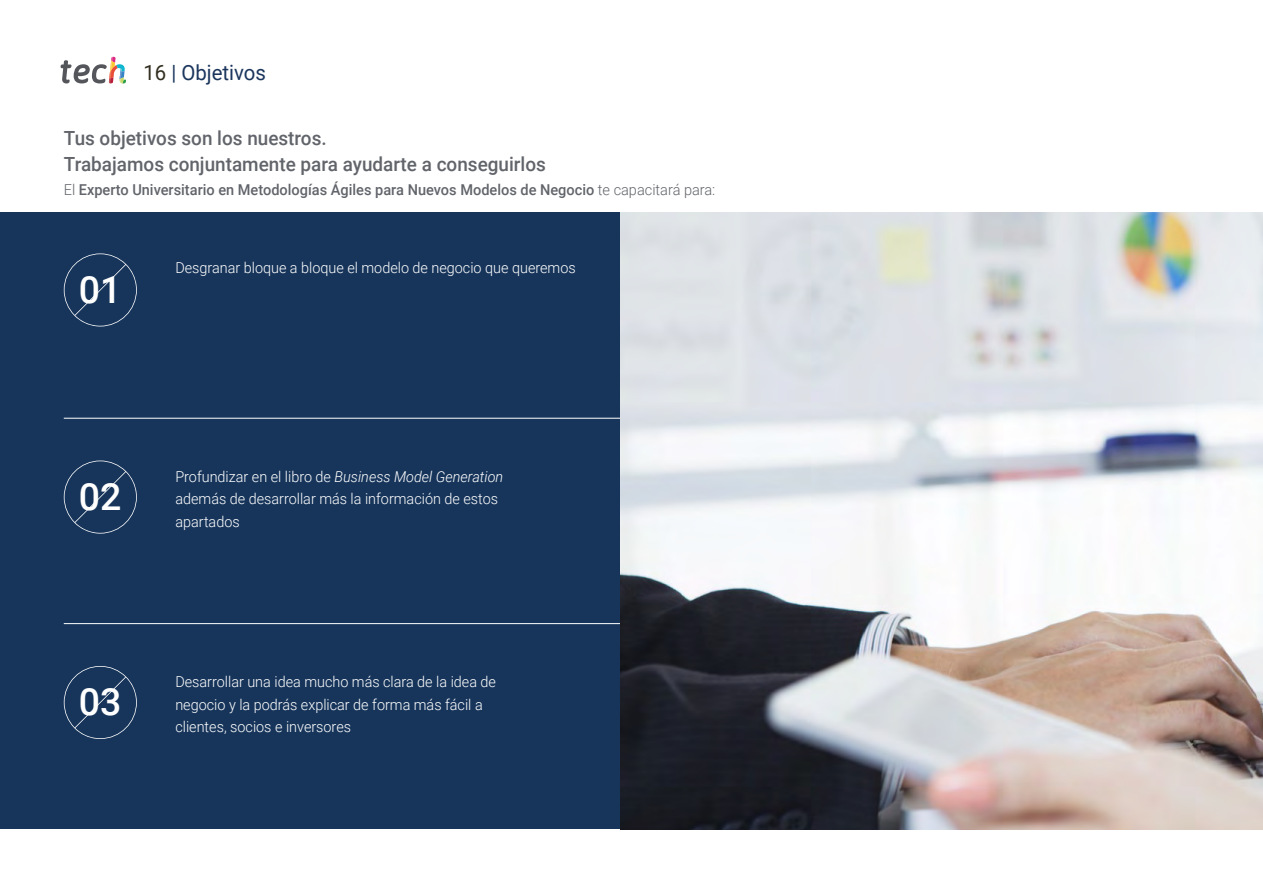
<style>
.page{position:relative;width:1263px;height:893px;background:#fff}
.page>*{position:absolute;margin:0;border:0;box-sizing:border-box;transform-origin:0 0}
.t1{font:500 37.5px "Roboto";color:#fff}
.t2{font:21px "Roboto";color:#1a355c}
.t3{font:500 19.5px/25.5px "Roboto";color:#61646a}
.t4{font:300 15px/22.5px "Roboto";color:#fff;scale:.96 1}
.t5{font:500 15px "Roboto";color:#61646a}
.s1{color:#312e20}
.s2{font-weight:300}
.s3{font-style:italic}
</style>
<div class="page">
<svg style="left:61px;top:57px;width:65px;height:27px"></svg>
<div style="left:0;top:213px;width:621px;height:616px;background:#17355b"></div>
<svg style="left:64px;top:253px;width:73px;height:73px"></svg>
<svg style="left:64px;top:666px;width:73px;height:73px"></svg>
<svg style="left:64px;top:461px;width:73px;height:73px"></svg>
<hr style="left:64px;top:418px;width:1199px;height:1px;background:#fff">
<hr style="left:64px;top:623px;width:1199px;height:1px;background:#fff">
<img style="left:621px;top:213px;width:642px;height:616px">
<h2 class="t2" style="left:144px;top:57px;width:124px"><span class="s1">16</span> | Objetivos</h2>
<h3 class="t3" style="left:64px;top:125px;width:484px">Tus objetivos son los nuestros.<br>Trabajamos conjuntamente para ayudarte a conseguirlos</h3>
<p class="t5" style="left:64px;top:179px;width:653px"><span class="s2">El</span> Experto Universitario en Metodologías Ágiles para Nuevos Modelos de Negocio <span class="s2">te capacitará para:</span></p>
<h1 class="t1" style="left:79px;top:263px;width:44px">01</h1>
<p class="t4" style="left:175px;top:256px;width:418px">Desgranar bloque a bloque el modelo de negocio que queremos</p>
<h1 class="t1" style="left:79px;top:470px;width:44px">02</h1>
<p class="t4" style="left:175px;top:465px;width:343px">Profundizar en el libro de <span class="s3">Business Model Generation </span>además de desarrollar más la información de estos apartados</p>
<h1 class="t1" style="left:79px;top:676px;width:44px">03</h1>
<p class="t4" style="left:175px;top:670px;width:335px">Desarrollar una idea mucho más clara de la idea de negocio y la podrás explicar de forma más fácil a clientes, socios e inversores</p>
</div>
